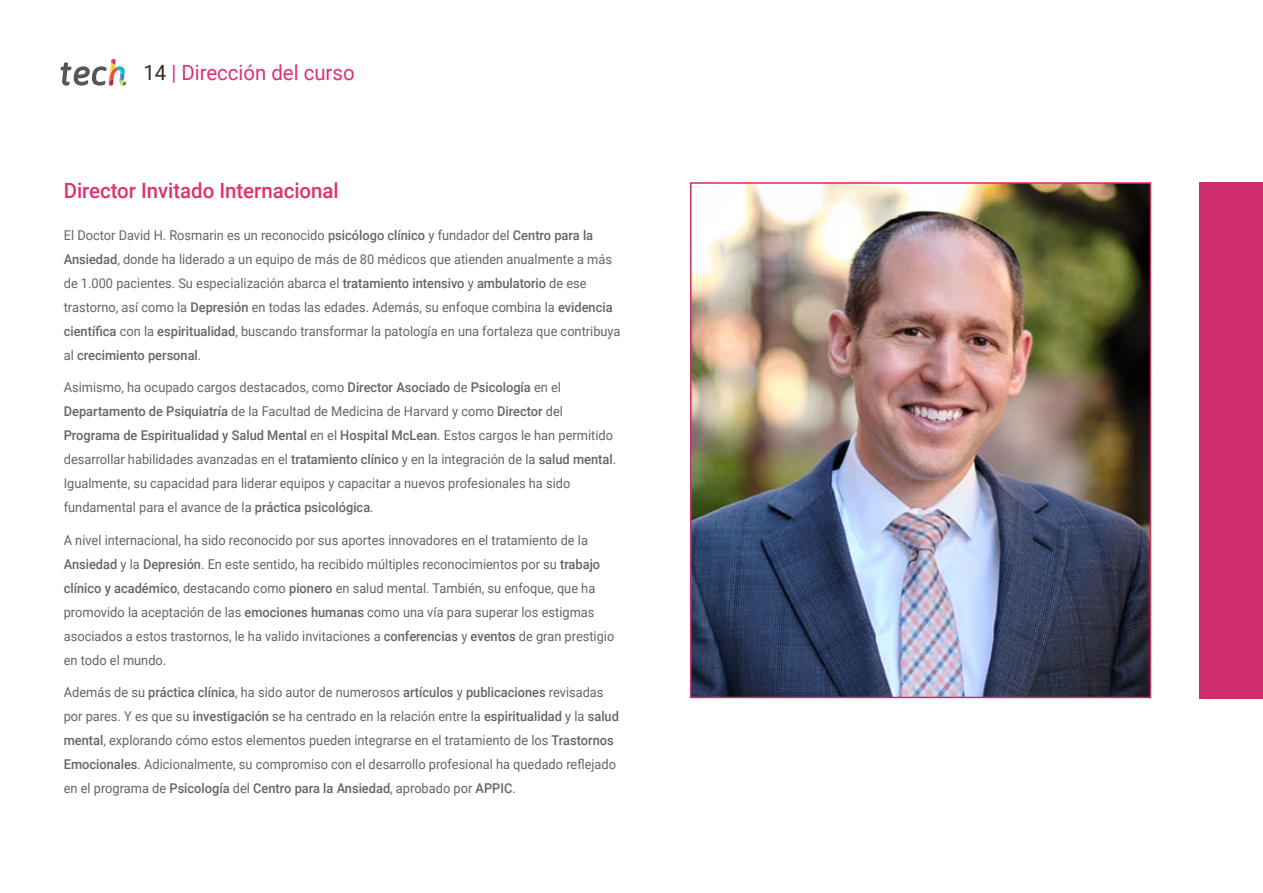
<style>
.page{position:relative;width:1263px;height:893px;background:#fff}
.page>*{position:absolute;margin:0;border:0;box-sizing:border-box;transform-origin:0 0}
.t1{font:500 21px "Roboto";color:#de3173}
.t2{font:21px "Roboto";color:#df3174}
.t3{font:13.5px/24px "Roboto";color:#656565;scale:.95 1}
.s1{color:#312e20}
.s2{font-weight:500}
</style>
<div class="page">
<div style="left:1199px;top:182px;width:64px;height:516px;background:#ce2e6b"></div>
<img style="left:693px;top:185px;width:455px;height:510px">
<div style="left:690px;top:182px;width:461px;height:516px;border:2px solid #ce2e6b"></div>
<svg style="left:61px;top:59px;width:65px;height:27px"></svg>
<h1 class="t2" style="left:144px;top:57px;width:213px"><span class="s1">14</span> | Dirección del curso</h1>
<h1 class="t1" style="left:64px;top:176px;width:276px">Director Invitado Internacional</h1>
<p class="t3" style="left:64px;top:222px;width:588px">El Doctor David H. Rosmarin es un reconocido <span class="s2">psicólogo clínico</span> y fundador del <span class="s2">Centro para la Ansiedad</span>, donde ha liderado a un equipo de más de 80 médicos que atienden anualmente a más de 1.000 pacientes. Su especialización abarca el <span class="s2">tratamiento intensivo</span> y <span class="s2">ambulatorio</span> de ese trastorno, así como la <span class="s2">Depresión</span> en todas las edades. Además, su enfoque combina la <span class="s2">evidencia científica</span> con la <span class="s2">espiritualidad</span>, buscando transformar la patología en una fortaleza que contribuya al <span class="s2">crecimiento personal</span>.</p>
<p class="t3" style="left:64px;top:375px;width:583px">Asimismo, ha ocupado cargos destacados, como <span class="s2">Director Asociado</span> de <span class="s2">Psicología</span> en el <span class="s2">Departamento de Psiquiatría</span> de la Facultad de Medicina de Harvard y como <span class="s2">Director</span> del <span class="s2">Programa de Espiritualidad y Salud Mental</span> en el <span class="s2">Hospital McLean</span>. Estos cargos le han permitido desarrollar habilidades avanzadas en el <span class="s2">tratamiento clínico</span> y en la integración de la <span class="s2">salud mental</span>.<br>Igualmente, su capacidad para liderar equipos y capacitar a nuevos profesionales ha sido fundamental para el avance de la <span class="s2">práctica psicológica</span>.</p>
<p class="t3" style="left:64px;top:527px;width:581px">A nivel internacional, ha sido reconocido por sus aportes innovadores en el tratamiento de la <span class="s2">Ansiedad</span> y la <span class="s2">Depresión</span>. En este sentido, ha recibido múltiples reconocimientos por su <span class="s2">trabajo clínico y académico</span>, destacando como <span class="s2">pionero</span> en salud mental. También, su enfoque, que ha promovido la aceptación de las <span class="s2">emociones humanas</span> como una vía para superar los estigmas asociados a estos trastornos, le ha valido invitaciones a <span class="s2">conferencias</span> y <span class="s2">eventos</span> de gran prestigio en todo el mundo.</p>
<p class="t3" style="left:64px;top:680px;width:586px">Además de su <span class="s2">práctica clínica</span>, ha sido autor de numerosos <span class="s2">artículos</span> y <span class="s2">publicaciones</span> revisadas por pares. Y es que su <span class="s2">investigación</span> se ha centrado en la relación entre la <span class="s2">espiritualidad</span> y la <span class="s2">salud mental</span>, explorando cómo estos elementos pueden integrarse en el tratamiento de los <span class="s2">Trastornos Emocionales</span>. Adicionalmente, su compromiso con el desarrollo profesional ha quedado reflejado en el programa de <span class="s2">Psicología</span> del <span class="s2">Centro para la Ansiedad</span>, aprobado por <span class="s2">APPIC</span>.</p>
</div>
